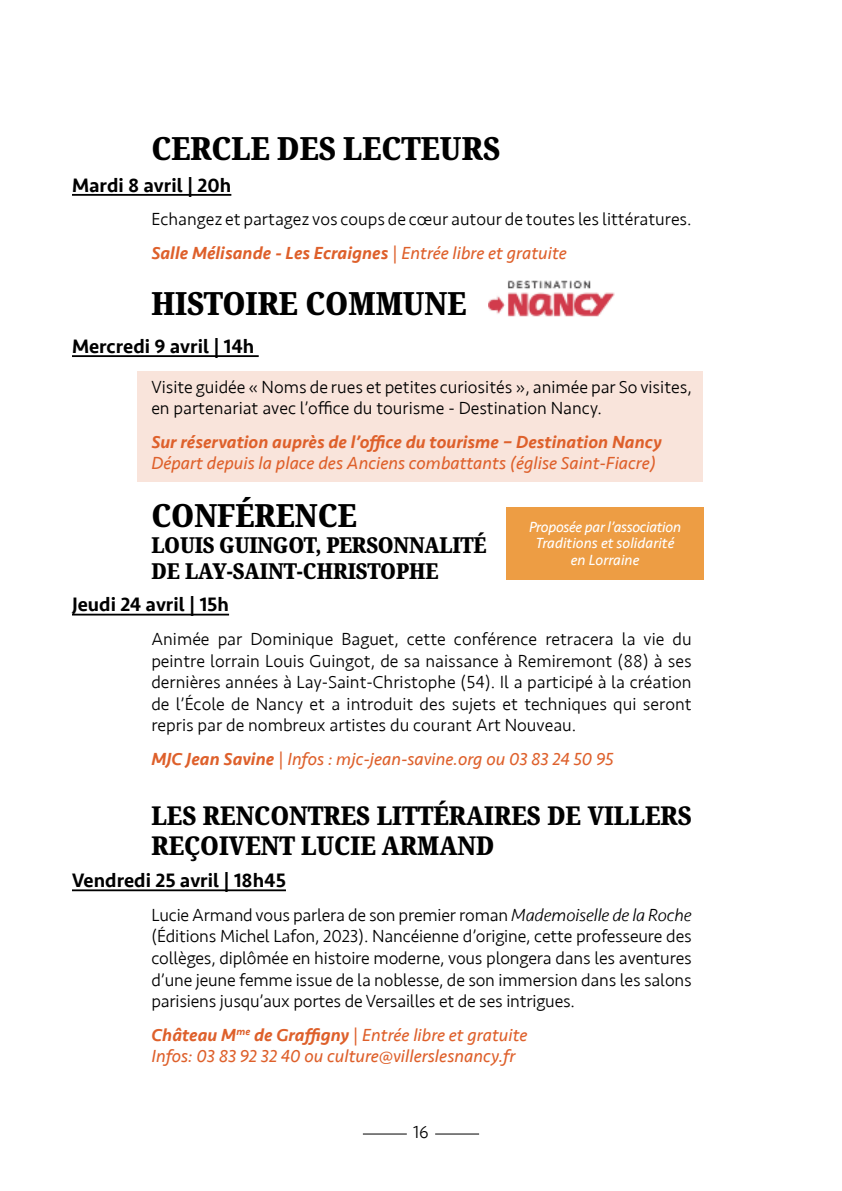
<style>
.page{position:relative;width:842px;height:1191px;background:#fff}
.page>*{position:absolute;margin:0;border:0;box-sizing:border-box;transform-origin:0 0}
.t1{font:900 condensed 32px "Noto Serif";color:#000}
.t2{font:900 condensed 26px/30px "Noto Serif";color:#000}
.t3{font:900 condensed 22px/26px "Noto Serif";letter-spacing:-.01em;color:#000}
.t4{font:500 20px "Seravek";color:#000}
.t5{font:300 18px/21.6px "Seravek";color:#000}
.t6{font:italic 18px/21.6px "Seravek";color:#de602b}
.t7{font:italic 500 18px "Seravek";color:#de602b}
.t8{font:italic 15px/16.8px "Seravek";letter-spacing:-.005em;color:#fff;text-align:center}
.s1{font-weight:500;font-style:italic;color:#de602b}
.s2{font-weight:400;font-style:italic;color:#de602b}
.s3{font-weight:500}
.s4{font-style:italic}
</style>
<div class="page">
<div style="left:137px;top:371px;width:566px;height:111px;background:#f9e4db"></div>
<hr style="left:435px;top:1133px;width:44px;height:1px;background:#000">
<hr style="left:363px;top:1133px;width:44px;height:1px;background:#000">
<hr style="left:72px;top:194px;width:159px;height:2px;background:#000">
<hr style="left:72px;top:355px;width:187px;height:2px;background:#000">
<hr style="left:72px;top:613px;width:157px;height:2px;background:#000">
<hr style="left:72px;top:889px;width:214px;height:2px;background:#000">
<img style="left:489px;top:280px;width:126px;height:36px">
<div style="left:506px;top:507px;width:197px;height:73px;background:#ed9d44"></div>
<h1 class="t1" style="left:151px;top:125px;width:350px">CERCLE DES LECTEURS</h1>
<p class="t4" style="left:72px;top:173px;width:161px">Mardi 8 avril | 20h</p>
<p class="t5" style="left:151px;top:203px;width:542px;line-height:33.6px">Echangez et partagez vos coups de cœur autour de toutes les littératures.<br><span class="s1">Salle Mélisande - Les Ecraignes</span> <span class="s2">| Entrée libre et gratuite</span></p>
<h1 class="t1" style="left:151px;top:281px;width:317px">HISTOIRE COMMUNE</h1>
<p class="t4" style="left:72px;top:334px;width:184px">Mercredi 9 avril | 14h</p>
<p class="t5" style="left:151px;top:376px;width:542px">Visite guidée « Noms de rues et petites curiosités », animée par So visites, en partenariat avec l’office du tourisme - Destination Nancy.</p>
<p class="t7" style="left:151px;top:430px;width:512px">Sur réservation auprès de l’office du tourisme – Destination Nancy</p>
<p class="t6" style="left:151px;top:452px;width:506px">Départ depuis la place des Anciens combattants (église Saint-Fiacre)</p>
<h1 class="t1" style="left:151px;top:493px;width:207px">CONFÉRENCE</h1>
<p class="t3" style="left:151px;top:533px;width:337px">LOUIS GUINGOT, PERSONNALITÉ<br>DE LAY-SAINT-CHRISTOPHE</p>
<p class="t4" style="left:72px;top:592px;width:159px">Jeudi 24 avril | 15h</p>
<p class="t5" style="left:151px;top:628px;width:542px;text-align:justify">Animée par Dominique Baguet, cette conférence retracera la vie du peintre lorrain Louis Guingot, de sa naissance à Remiremont (88) à ses dernières années à Lay-Saint-Christophe (54). Il a participé à la création de l’École de Nancy et a introduit des sujets et techniques qui seront repris par de nombreux artistes du courant Art Nouveau.</p>
<p class="t6" style="left:151px;top:748px;width:464px"><span class="s3">MJC Jean Savine</span> | Infos : mjc-jean-savine.org ou 03 83 24 50 95</p>
<h2 class="t2" style="left:151px;top:801px;width:542px">LES RENCONTRES LITTÉRAIRES DE VILLERS<br>REÇOIVENT LUCIE ARMAND</h2>
<p class="t4" style="left:72px;top:868px;width:215px">Vendredi 25 avril | 18h45</p>
<p class="t5" style="left:151px;top:904px;width:542px;text-align:justify">Lucie Armand vous parlera de son premier roman <span class="s4">Mademoiselle de la Roche </span>(Éditions Michel Lafon, 2023). Nancéienne d’origine, cette professeure des collèges, diplômée en histoire moderne, vous plongera dans les aventures d’une jeune femme issue de la noblesse, de son immersion dans les salons parisiens jusqu’aux portes de Versailles et de ses intrigues.</p>
<p class="t6" style="left:151px;top:1023px;width:378px"><span class="s3">Château M</span><sup>me</sup> <span class="s3">de Graffigny</span> | Entrée libre et gratuite<br>Infos: 03 83 92 32 40 ou culture@villerslesnancy.fr</p>
<p class="t8" style="left:529px;top:518px;width:154px">Proposée par l’association<br>Traditions et solidarité en Lorraine</p>
<p class="t5" style="left:413px;top:1121px;width:17px">16</p>
</div>
